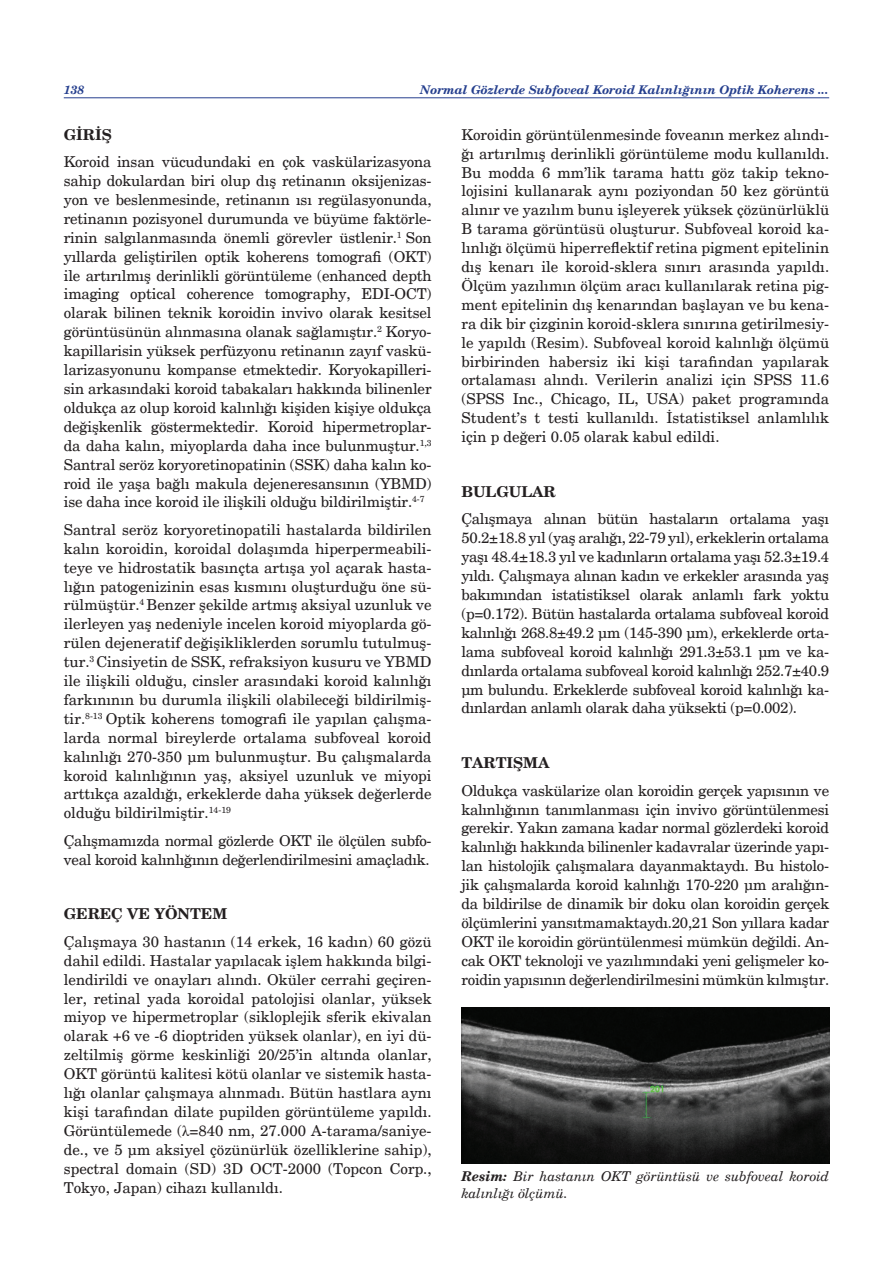
<style>
.page{position:relative;width:893px;height:1263px;background:#fff}
.page>*{position:absolute;margin:0;border:0;box-sizing:border-box;transform-origin:0 0}
.t1{font:15px/18.9px "New Century Schlbk";letter-spacing:-.02em;color:#231f20;text-align:justify}
.t2{font:700 15px "New Century Schlbk";color:#231f20}
.t3{font:italic 13.5px/17.2px "New Century Schlbk";color:#231f20}
.t4{font:italic 700 12px "New Century Schlbk";color:#253f8e}
.s1{font-family:"Times New Roman"}
.s2{font-weight:700}
</style>
<div class="page">
<hr style="left:64px;top:97px;width:765px;height:1px;background:#253f8e">
<img style="left:461px;top:1008px;width:368px;height:155px">
<p class="t4" style="left:64px;top:82px;width:22px">138</p>
<p class="t4" style="left:420px;top:82px;width:410px">Normal Gözlerde Subfoveal Koroid Kalınlığının Optik Koherens ...</p>
<p class="t2" style="left:64px;top:125px;width:50px">GİRİŞ</p>
<p class="t1" style="left:64px;top:153px;width:369px">Koroid insan vücudundaki en çok vaskülarizasyona sahip dokulardan biri olup dış retinanın oksijenizas&shy;yon ve beslenmesinde, retinanın ısı regülasyonunda, retinanın pozisyonel durumunda ve büyüme faktörle&shy;rinin salgılanmasında önemli görevler üstlenir.<sup>1</sup> Son yıllarda geliştirilen optik koherens tomografi (OKT) ile artırılmış derinlikli görüntüleme (enhanced depth imaging optical coherence tomography, EDI-OCT) olarak bilinen teknik koroidin invivo olarak kesitsel görüntüsünün alınmasına olanak sağlamıştır.<sup>2</sup> Koryo&shy;kapillarisin yüksek perfüzyonu retinanın zayıf vaskü&shy;larizasyonunu kompanse etmektedir. Koryokapilleri&shy;sin arkasındaki koroid tabakaları hakkında bilinenler oldukça az olup koroid kalınlığı kişiden kişiye oldukça değişkenlik göstermektedir. Koroid hipermetroplar&shy;da daha kalın, miyoplarda daha ince bulunmuştur.<sup>1,3<br></sup>Santral seröz koryoretinopatinin (SSK) daha kalın ko&shy;roid ile yaşa bağlı makula dejeneresansının (YBMD) ise daha ince koroid ile ilişkili olduğu bildirilmiştir.<sup>4-7</sup></p>
<p class="t1" style="left:64px;top:520px;width:369px">Santral seröz koryoretinopatili hastalarda bildirilen kalın koroidin, koroidal dolaşımda hiperpermeabili&shy;teye ve hidrostatik basınçta artışa yol açarak hasta&shy;lığın patogenizinin esas kısmını oluşturduğu öne sü&shy;rülmüştür.<sup>4</sup> Benzer şekilde artmış aksiyal uzunluk ve ilerleyen yaş nedeniyle incelen koroid miyoplarda gö&shy;rülen dejeneratif değişikliklerden sorumlu tutulmuş&shy;tur.<sup>3</sup> Cinsiyetin de SSK, refraksiyon kusuru ve YBMD ile ilişkili olduğu, cinsler arasındaki koroid kalınlığı farkınının bu durumla ilişkili olabileceği bildirilmiş&shy;tir.<sup>8-13</sup> Optik koherens tomografi ile yapılan çalışma&shy;larda normal bireylerde ortalama subfoveal koroid kalınlığı 270-350 µm bulunmuştur. Bu çalışmalarda koroid kalınlığının yaş, aksiyel uzunluk ve miyopi arttıkça azaldığı, erkeklerde daha yüksek değerlerde olduğu bildirilmiştir.<sup>14-19</sup></p>
<p class="t1" style="left:64px;top:831px;width:369px">Çalışmamızda normal gözlerde OKT ile ölçülen subfo&shy;veal koroid kalınlığının değerlendirilmesini amaçladık.</p>
<p class="t2" style="left:64px;top:905px;width:165px">GEREÇ VE YÖNTEM</p>
<p class="t1" style="left:64px;top:932px;width:369px">Çalışmaya 30 hastanın (14 erkek, 16 kadın) 60 gözü dahil edildi. Hastalar yapılacak işlem hakkında bilgi&shy;lendirildi ve onayları alındı. Oküler cerrahi geçiren&shy;ler, retinal yada koroidal patolojisi olanlar, yüksek miyop ve hipermetroplar (sikloplejik sferik ekivalan olarak +6 ve -6 dioptriden yüksek olanlar), en iyi dü&shy;zeltilmiş görme keskinliği 20/25’in altında olanlar, OKT görüntü kalitesi kötü olanlar ve sistemik hasta&shy;lığı olanlar çalışmaya alınmadı. Bütün hastlara aynı kişi tarafından dilate pupilden görüntüleme yapıldı.<br>Görüntülemede (<span class="s1">λ</span>=840 nm, 27.000 A-tarama/saniye&shy;de., ve 5 μm aksiyel çözünürlük özelliklerine sahip), spectral domain (SD) 3D OCT-2000 (Topcon Corp., Tokyo, Japan) cihazı kullanıldı.</p>
<p class="t1" style="left:461px;top:125px;width:369px">Koroidin görüntülenmesinde foveanın merkez alındı&shy;ğı artırılmış derinlikli görüntüleme modu kullanıldı.<br>Bu modda 6 mm’lik tarama hattı göz takip tekno&shy;lojisini kullanarak aynı poziyondan 50 kez görüntü alınır ve yazılım bunu işleyerek yüksek çözünürlüklü B tarama görüntüsü oluşturur. Subfoveal koroid ka&shy;lınlığı ölçümü hiperreflektif retina pigment epitelinin dış kenarı ile koroid-sklera sınırı arasında yapıldı.<br>Ölçüm yazılımın ölçüm aracı kullanılarak retina pig&shy;ment epitelinin dış kenarından başlayan ve bu kena&shy;ra dik bir çizginin koroid-sklera sınırına getirilmesiy&shy;le yapıldı (Resim). Subfoveal koroid kalınlığı ölçümü birbirinden habersiz iki kişi tarafından yapılarak ortalaması alındı. Verilerin analizi için SPSS 11.6 (SPSS Inc., Chicago, IL, USA) paket programında Student’s t testi kullanıldı. İstatistiksel anlamlılık için p değeri 0.05 olarak kabul edildi.</p>
<p class="t2" style="left:461px;top:482px;width:96px">BULGULAR</p>
<p class="t1" style="left:461px;top:510px;width:369px">Çalışmaya alınan bütün hastaların ortalama yaşı 50.2±18.8 yıl (yaş aralığı, 22-79 yıl), erkeklerin ortalama yaşı 48.4±18.3 yıl ve kadınların ortalama yaşı 52.3±19.4 yıldı. Çalışmaya alınan kadın ve erkekler arasında yaş bakımından istatistiksel olarak anlamlı fark yoktu (p=0.172). Bütün hastalarda ortalama subfoveal koroid kalınlığı 268.8±49.2 µm (145-390 µm), erkeklerde orta&shy;lama subfoveal koroid kalınlığı 291.3±53.1 µm ve ka&shy;dınlarda ortalama subfoveal koroid kalınlığı 252.7±40.9 µm bulundu. Erkeklerde subfoveal koroid kalınlığı ka&shy;dınlardan anlamlı olarak daha yüksekti (p=0.002).</p>
<p class="t2" style="left:461px;top:753px;width:90px">TARTIŞMA</p>
<p class="t1" style="left:461px;top:781px;width:369px">Oldukça vaskülarize olan koroidin gerçek yapısının ve kalınlığının tanımlanması için invivo görüntülenmesi gerekir. Yakın zamana kadar normal gözlerdeki koroid kalınlığı hakkında bilinenler kadavralar üzerinde yapı&shy;lan histolojik çalışmalara dayanmaktaydı. Bu histolo&shy;jik çalışmalarda koroid kalınlığı 170-220 µm aralığın&shy;da bildirilse de dinamik bir doku olan koroidin gerçek ölçümlerini yansıtmamaktaydı.20,21 Son yıllara kadar OKT ile koroidin görüntülenmesi mümkün değildi. An&shy;cak OKT teknoloji ve yazılımındaki yeni gelişmeler ko&shy;roidin yapısının değerlendirilmesini mümkün kılmıştır.</p>
<p class="t3" style="left:461px;top:1167px;width:369px"><span class="s2">Resim:</span> Bir hastanın OKT görüntüsü ve subfoveal koroid kalınlığı ölçümü.</p>
</div>
